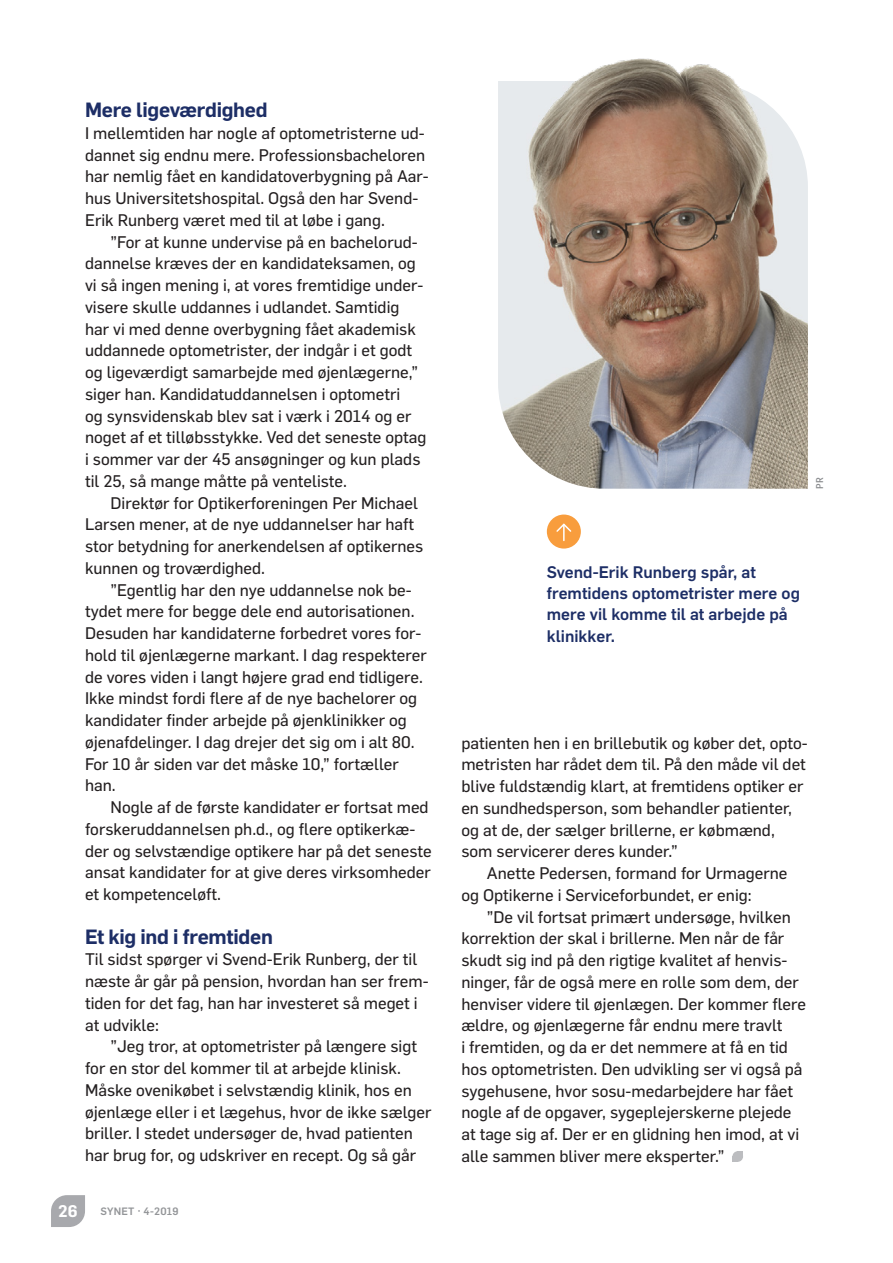
<style>
.page{position:relative;width:893px;height:1263px;background:#fff}
.page>*{position:absolute;margin:0;border:0;box-sizing:border-box;transform-origin:0 0}
.t1{font:600 20.25px "Flama";letter-spacing:-.015em;color:#1d2e66}
.t2{font:16.5px/21.8px "Flama Basic";color:#231f20}
.t3{font:500 16.5px/21.5px "Flama";color:#1d2e66}
.t4{font:600 16.5px "Flama";color:#fff}
.t5{font:500 10.5px "Flama";letter-spacing:.025em;color:#939598}
.t6{font:500 9.75px "Flama Semicondensed";color:#8a8c8f}
</style>
<div class="page">
<img style="left:498px;top:128px;width:310px;height:361px">
<img style="left:498px;top:58px;width:292px;height:70px">
<div style="left:547px;top:514px;width:34px;height:35px;background:#f89d3d;border-radius:50%"></div>
<svg style="left:556px;top:523px;width:16px;height:17px"></svg>
<svg style="left:732px;top:1151px;width:11px;height:11px"></svg>
<svg style="left:51px;top:1195px;width:34px;height:32px"></svg>
<p class="t1" style="left:85px;top:95px;width:184px">Mere ligeværdighed</p>
<p class="t2" style="left:85px;top:121px;width:345px">I mellemtiden har nogle af optometristerne ud&shy;dannet sig endnu mere. Professionsbacheloren har nemlig fået en kandidatoverbygning på Aar&shy;hus Universitetshospital. Også den har Svend-Erik Runberg været med til at løbe i gang.</p>
<p class="t2" style="left:85px;top:230px;width:343px;text-indent:26px">”For at kunne undervise på en bachelorud&shy;dannelse kræves der en kandidateksamen, og vi så ingen mening i, at vores fremtidige under&shy;visere skulle uddannes i udlandet. Samtidig har vi med denne overbygning fået akademisk uddannede optometrister, der indgår i et godt og ligeværdigt samarbejde med øjenlægerne,” siger han. Kandidatuddannelsen i optometri<br>og synsvidenskab blev sat i værk i 2014 og er noget af et tilløbsstykke. Ved det seneste optag i sommer var der 45 ansøgninger og kun plads til 25, så mange måtte på venteliste.</p>
<p class="t2" style="left:85px;top:491px;width:340px;text-indent:26px">Direktør for Optikerforeningen Per Michael Larsen mener, at de nye uddannelser har haft stor betydning for anerkendelsen af optikernes kunnen og troværdighed.</p>
<p class="t2" style="left:85px;top:578px;width:343px;text-indent:26px">”Egentlig har den nye uddannelse nok be&shy;tydet mere for begge dele end autorisationen.<br>Desuden har kandidaterne forbedret vores for&shy;hold til øjenlægerne markant. I dag respekterer de vores viden i langt højere grad end tidligere.<br>Ikke mindst fordi flere af de nye bachelorer og kandidater finder arbejde på øjenklinikker og øjenafdelinger. I dag drejer det sig om i alt 80.<br>For 10 år siden var det måske 10,” fortæller han.</p>
<p class="t2" style="left:85px;top:795px;width:348px;text-indent:26px">Nogle af de første kandidater er fortsat med forskeruddannelsen ph.d., og flere optikerkæ&shy;der og selvstændige optikere har på det seneste ansat kandidater for at give deres virksomheder et kompetenceløft.</p>
<p class="t1" style="left:85px;top:922px;width:189px">Et kig ind i fremtiden</p>
<p class="t2" style="left:85px;top:948px;width:345px">Til sidst spørger vi Svend-Erik Runberg, der til næste år går på pension, hvordan han ser frem&shy;tiden for det fag, han har investeret så meget i at udvikle:</p>
<p class="t2" style="left:85px;top:1035px;width:348px;text-indent:26px">”Jeg tror, at optometrister på længere sigt for en stor del kommer til at arbejde klinisk.<br>Måske ovenikøbet i selvstændig klinik, hos en øjenlæge eller i et lægehus, hvor de ikke sælger briller. I stedet undersøger de, hvad patienten har brug for, og udskriver en recept. Og så går</p>
<p class="t4" style="left:58px;top:1199px;width:21px">26</p>
<p class="t5" style="left:100px;top:1204px;width:80px">SYNET · 4-2019</p>
<p class="t6" style="left:813px;top:489px;width:13px;rotate:-90deg">PR</p>
<p class="t3" style="left:547px;top:560px;width:255px">Svend-Erik Runberg spår, at fremtidens optometrister mere og mere vil komme til at arbejde på klinikker.</p>
<p class="t2" style="left:461px;top:731px;width:348px">patienten hen i en brillebutik og køber det, opto&shy;metristen har rådet dem til. På den måde vil det blive fuldstændig klart, at fremtidens optiker er en sundhedsperson, som behandler patienter, og at de, der sælger brillerne, er købmænd, som servicerer deres kunder.”</p>
<p class="t2" style="left:461px;top:861px;width:328px;text-indent:26px">Anette Pedersen, formand for Urmagerne og Optikerne i Serviceforbundet, er enig:</p>
<p class="t2" style="left:461px;top:905px;width:346px;text-indent:26px">”De vil fortsat primært undersøge, hvilken korrektion der skal i brillerne. Men når de får skudt sig ind på den rigtige kvalitet af henvis&shy;ninger, får de også mere en rolle som dem, der henviser videre til øjenlægen. Der kommer flere ældre, og øjenlægerne får endnu mere travlt<br>i fremtiden, og da er det nemmere at få en tid hos optometristen. Den udvikling ser vi også på sygehusene, hvor sosu-medarbejdere har fået nogle af de opgaver, sygeplejerskerne plejede at tage sig af. Der er en glidning hen imod, at vi alle sammen bliver mere eksperter.”</p>
</div>
